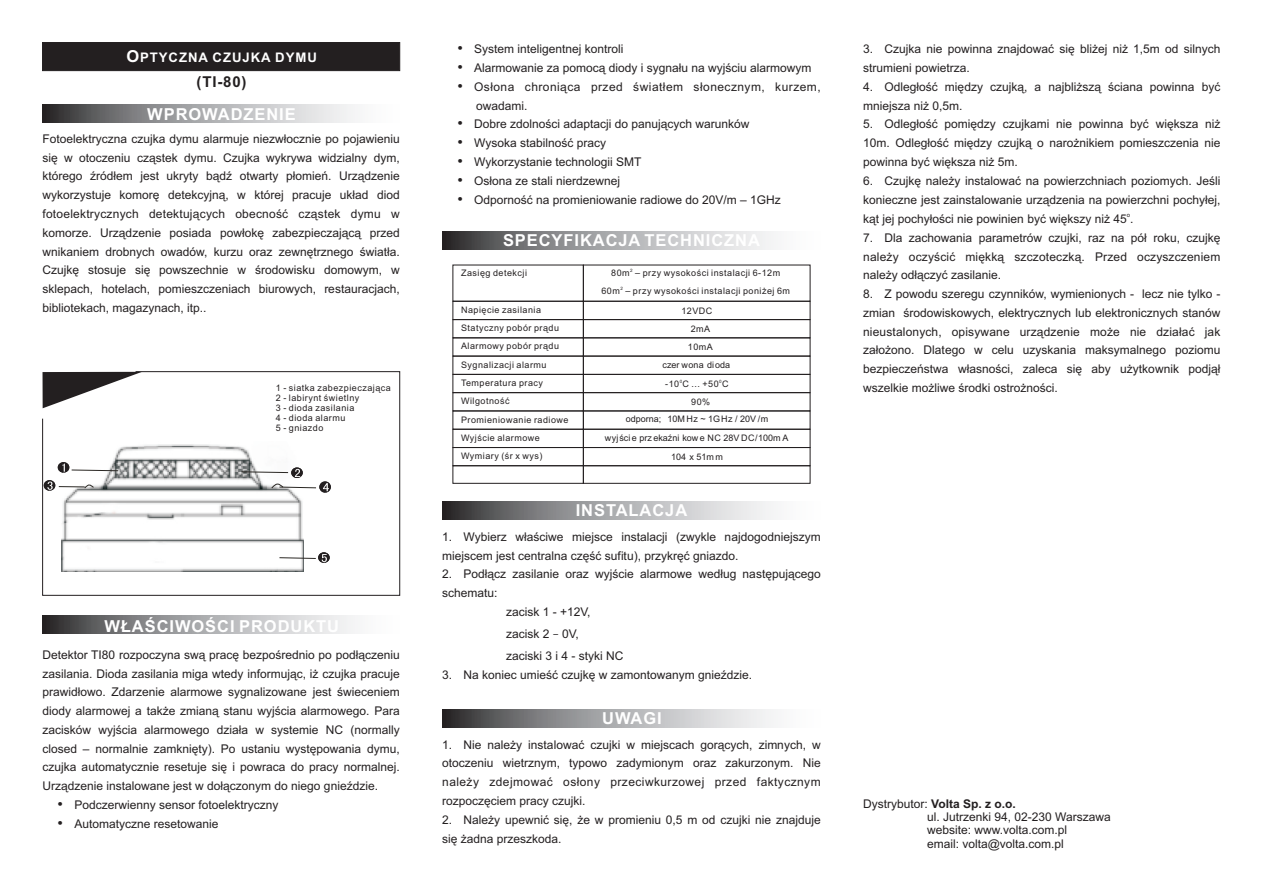
<style>
.page{position:relative;width:1263px;height:893px;background:#fff}
.page>*{position:absolute;margin:0;border:0;box-sizing:border-box;transform-origin:0 0}
.t1{font:700 16.5px "Arial";letter-spacing:.055em;color:#fff}
.t2{font:700 15px "Arial";color:#231f20}
.t3{font:700 13.2px "Arial";letter-spacing:.07em;color:#fff}
.t4{font:12px/18.8px "Arial";color:#231f20}
.t5{font:9px/10.1px "Arial";letter-spacing:.055em;color:#231f20}
.t6{font:9px "Arial";color:#231f20}
.t7{font:6px "Arial";color:#231f20}
.t8{font:4.5px "Arial";color:#231f20}
.s1{font-size:16.5px}
.s2{font-family:"Lucida Sans Unicode"}
.s3{font-weight:700}
</style>
<div class="page">
<div style="left:42px;top:42px;width:358px;height:29px;background:#231f20"></div>
<svg style="left:442px;top:709px;width:332px;height:18px;background:#9fa0a2"></svg>
<svg style="left:43px;top:616px;width:312px;height:18px;background:#a0a0a2"></svg>
<div style="left:453px;top:447px;width:130px;height:19px;border:1px solid #231f20"></div>
<div style="left:453px;top:301px;width:130px;height:19px;border:1px solid #231f20"></div>
<div style="left:453px;top:319px;width:130px;height:19px;border:1px solid #231f20"></div>
<div style="left:453px;top:429px;width:130px;height:19px;border:1px solid #231f20"></div>
<div style="left:453px;top:356px;width:130px;height:19px;border:1px solid #231f20"></div>
<div style="left:453px;top:392px;width:130px;height:19px;border:1px solid #231f20"></div>
<div style="left:453px;top:374px;width:130px;height:19px;border:1px solid #231f20"></div>
<div style="left:583px;top:447px;width:227px;height:19px;border:1px solid #231f20"></div>
<div style="left:583px;top:429px;width:227px;height:19px;border:1px solid #231f20"></div>
<div style="left:583px;top:301px;width:227px;height:19px;border:1px solid #231f20"></div>
<div style="left:583px;top:356px;width:227px;height:19px;border:1px solid #231f20"></div>
<div style="left:583px;top:392px;width:227px;height:19px;border:1px solid #231f20"></div>
<div style="left:583px;top:319px;width:227px;height:19px;border:1px solid #231f20"></div>
<div style="left:583px;top:374px;width:227px;height:19px;border:1px solid #231f20"></div>
<svg style="left:42px;top:371px;width:358px;height:225px"></svg>
<svg style="left:43px;top:372px;width:99px;height:36px"></svg>
<svg style="left:43px;top:105px;width:312px;height:18px;background:#a0a0a2"></svg>
<img style="left:61px;top:441px;width:243px;height:130px">
<svg style="left:59px;top:484px;width:36px;height:5px"></svg>
<svg style="left:71px;top:469px;width:48px;height:3px"></svg>
<div style="left:58px;top:462px;width:11px;height:11px;background:#231f20;border-radius:50%"></div>
<svg style="left:62px;top:464px;width:3px;height:9px"></svg>
<svg style="left:291px;top:467px;width:12px;height:11px"></svg>
<svg style="left:241px;top:469px;width:76px;height:20px"></svg>
<div style="left:44px;top:480px;width:11px;height:11px;background:#231f20;border-radius:50%"></div>
<svg style="left:47px;top:482px;width:6px;height:9px"></svg>
<svg style="left:319px;top:481px;width:12px;height:12px"></svg>
<svg style="left:323px;top:483px;width:6px;height:10px"></svg>
<svg style="left:318px;top:552px;width:12px;height:11px"></svg>
<svg style="left:279px;top:554px;width:48px;height:10px"></svg>
<svg style="left:442px;top:231px;width:332px;height:18px;background:#9fa0a2"></svg>
<svg style="left:442px;top:501px;width:332px;height:18px;background:#9fa0a2"></svg>
<p class="t3" style="left:126px;top:53px;width:192px"><span class="s1">O</span>PTYCZNA CZUJKA DYMU</p>
<p class="t2" style="left:196px;top:76px;width:51px">(TI-80)</p>
<h1 class="t1" style="left:147px;top:108px;width:150px">WPROWADZENIE</h1>
<p class="t4" style="left:42px;top:130px;width:359px;text-align:justify">Fotoelektryczna czujka dymu alarmuje niezw³ocznie po pojawieniu siê w otoczeniu cz¹stek dymu. Czujka wykrywa widzialny dym, którego Ÿród³em jest ukryty b¹dŸ otwarty p³omieñ. Urz¹dzenie wykorzystuje komorê detekcyjn¹, w której pracuje uk³ad diod fotoelektrycznych detektuj¹cych obecnoœæ cz¹stek dymu w komorze. Urz¹dzenie posiada pow³okê zabezpieczaj¹c¹ przed wnikaniem drobnych owadów, kurzu oraz zewnêtrznego œwiat³a.<br>Czujkê stosuje siê powszechnie w œrodowisku domowym, w sklepach, hotelach, pomieszczeniach biurowych, restauracjach, bibliotekach, magazynach, itp..</p>
<p class="t5" style="left:276px;top:383px;width:117px">1 - siatka zabezpieczaj¹ca<br>2 - labirynt œwietlny<br>3 - dioda zasilania<br>4 - dioda alarmu<br>5 - gniazdo</p>
<h1 class="t1" style="left:104px;top:620px;width:236px">W£AŒCIWOŒCI PRODUKTU</h1>
<p class="t4" style="left:43px;top:646px;width:359px">Detektor TI80 rozpoczyna sw¹ pracê bezpoœrednio po pod³¹czeniu</p>
<p class="t4" style="left:43px;top:665px;width:359px">zasilania. Dioda zasilania miga wtedy informuj¹c, i¿ czujka pracuje</p>
<p class="t4" style="left:43px;top:684px;width:359px">prawid³owo. Zdarzenie alarmowe sygnalizowane jest œwieceniem</p>
<p class="t4" style="left:43px;top:703px;width:359px">diody alarmowej a tak¿e zmian¹ stanu wyjœcia alarmowego. Para</p>
<p class="t4" style="left:43px;top:721px;width:359px">zacisków wyjœcia alarmowego dzia³a w systemie NC (normally</p>
<p class="t4" style="left:43px;top:740px;width:359px">closed – normalnie zamkniêty). Po ustaniu wystêpowania dymu,</p>
<p class="t4" style="left:43px;top:759px;width:359px">czujka automatycznie resetuje siê i powraca do pracy normalnej.</p>
<p class="t4" style="left:43px;top:778px;width:337px">Urz¹dzenie instalowane jest w do³¹czonym do niego gnieŸdzie.</p>
<p class="t4" style="left:74px;top:796px;width:206px">Podczerwienny sensor fotoelektryczny</p>
<p class="t4" style="left:74px;top:815px;width:146px">Automatyczne resetowanie</p>
<p class="t4" style="left:474px;top:41px;width:348px">System inteligentnej kontroli<br>Alarmowanie za pomoc¹ diody i sygna³u na wyjœciu alarmowym Os³ona chroni¹ca przed œwiat³em s³onecznym, kurzem, owadami.<br>Dobre zdolnoœci adaptacji do panuj¹cych warunków<br>Wysoka stabilnoœæ pracy<br>Wykorzystanie technologii SMT<br>Os³ona ze stali nierdzewnej<br>Odpornoœæ na promieniowanie radiowe do 20V/m – 1GHz</p>
<h1 class="t1" style="left:503px;top:234px;width:258px">SPECYFIKACJA TECHNICZNA</h1>
<p class="t5" style="left:461px;top:269px;width:68px">Zasiêg detekcji</p>
<p class="t5" style="left:461px;top:301px;width:100px;line-height:18.3px">Napiêcie zasilania<br>Statyczny pobór pr¹du<br>Alarmowy pobór pr¹du</p>
<p class="t5" style="left:461px;top:374px;width:84px;line-height:18.3px">Temperatura pracy<br>Wilgotnoœæ</p>
<p class="t5" style="left:461px;top:412px;width:109px;line-height:17.4px">Promieniowanie radiowe<br>Wyjœcie alarmowe</p>
<p class="t5" style="left:461px;top:452px;width:83px">Wymiary (œr x wys)</p>
<p class="t5" style="left:461px;top:360px;width:87px">Sygnalizacji alarmu</p>
<p class="t8" style="left:630px;top:268px;width:4px">2</p>
<p class="t5" style="left:611px;top:269px;width:171px">80m – przy wysokoœci instalacji 6-12m</p>
<p class="t8" style="left:620px;top:287px;width:4px">2</p>
<p class="t5" style="left:601px;top:282px;width:190px;line-height:19.2px;text-align:center">60m – przy wysokoœci instalacji poni¿ej 6m<br>12VDC</p>
<p class="t5" style="left:691px;top:325px;width:21px">2mA</p>
<p class="t5" style="left:688px;top:343px;width:27px">10mA</p>
<p class="t6" style="left:663px;top:362px;width:69px">czer wona dioda</p>
<p class="t8" style="left:680px;top:380px;width:4px">0</p>
<p class="t8" style="left:719px;top:380px;width:4px">0</p>
<p class="t5" style="left:665px;top:380px;width:65px">-10 C ... +50 C</p>
<p class="t5" style="left:691px;top:398px;width:21px">90%</p>
<p class="t6" style="left:605px;top:434px;width:185px">wyjœci e prz ekaŸni kow e NC 28V DC/100m A</p>
<p class="t6" style="left:626px;top:416px;width:144px">odporna; 10M Hz ~ 1GHz / 20V /m</p>
<p class="t5" style="left:671px;top:452px;width:54px">104 x 51m m</p>
<h1 class="t1" style="left:576px;top:504px;width:113px">INSTALACJA</h1>
<p class="t4" style="left:442px;top:528px;width:380px">1. Wybierz w³aœciwe miejsce instalacji (zwykle najdogodniejszym miejscem jest centralna czêœæ sufitu), przykrêæ gniazdo.</p>
<p class="t4" style="left:442px;top:566px;width:380px">2. Pod³¹cz zasilanie oraz wyjœcie alarmowe wed³ug nastêpuj¹cego</p>
<p class="t4" style="left:442px;top:585px;width:57px">schematu:</p>
<p class="t4" style="left:506px;top:603px;width:86px">zacisk 1 - +12V,</p>
<p class="t4" style="left:506px;top:623px;width:119px;line-height:22.6px">zacisk 2 <span class="s2">–</span> 0V,<br>zaciski 3 i 4 - styki NC</p>
<p class="t4" style="left:442px;top:667px;width:312px">3. Na koniec umieœæ czujkê w zamontowanym gnieŸdzie.</p>
<h1 class="t1" style="left:602px;top:712px;width:61px">UWAGI</h1>
<p class="t4" style="left:442px;top:736px;width:380px;text-align:justify">1. Nie nale¿y instalowaæ czujki w miejscach gor¹cych, zimnych, w otoczeniu wietrznym, typowo zadymionym oraz zakurzonym. Nie nale¿y zdejmowaæ os³ony przeciwkurzowej przed faktycznym rozpoczêciem pracy czujki.</p>
<p class="t4" style="left:442px;top:811px;width:380px">2. Nale¿y upewniæ siê, ¿e w promieniu 0,5 m od czujki nie znajduje siê ¿adna przeszkoda.</p>
<p class="t4" style="left:863px;top:41px;width:359px">3. Czujka nie powinna znajdowaæ siê bli¿ej ni¿ 1,5m od silnych strumieni powietrza.</p>
<p class="t4" style="left:863px;top:78px;width:359px">4. Odleg³oœæ miêdzy czujk¹, a najbli¿sz¹ œciana powinna byæ mniejsza ni¿ 0,5m.</p>
<p class="t4" style="left:863px;top:116px;width:359px;text-align:justify">5. Odleg³oœæ pomiêdzy czujkami nie powinna byæ wiêksza ni¿ 10m. Odleg³oœæ miêdzy czujk¹ o naro¿nikiem pomieszczenia nie powinna byæ wiêksza ni¿ 5m.</p>
<p class="t4" style="left:863px;top:172px;width:359px">6. Czujkê nale¿y instalowaæ na powierzchniach poziomych. Jeœli konieczne jest zainstalowanie urz¹dzenia na powierzchni pochy³ej,</p>
<p class="t7" style="left:1127px;top:213px;width:5px">o</p>
<p class="t4" style="left:863px;top:211px;width:272px">k¹t jej pochy³oœci nie powinien byæ wiêkszy ni¿ 45 .</p>
<p class="t4" style="left:863px;top:229px;width:359px;text-align:justify">7. Dla zachowania parametrów czujki, raz na pó³ roku, czujkê nale¿y oczyœciæ miêkk¹ szczoteczk¹. Przed oczyszczeniem nale¿y od³¹czyæ zasilanie.</p>
<p class="t4" style="left:863px;top:286px;width:359px;text-align:justify">8. Z powodu szeregu czynników, wymienionych - lecz nie tylko - zmian œrodowiskowych, elektrycznych lub elektronicznych stanów nieustalonych, opisywane urz¹dzenie mo¿e nie dzia³aæ jak za³o¿ono. Dlatego w celu uzyskania maksymalnego poziomu bezpieczeñstwa w³asnoœci, zaleca siê aby u¿ytkownik podj¹³ wszelkie mo¿liwe œrodki ostro¿noœci.</p>
<p class="t4" style="left:927px;top:798px;width:185px;line-height:13.4px;text-indent:-64px">Dystrybutor: <span class="s3">Volta Sp. z o.o.<br></span>ul. Jutrzenki 94, 02-230 Warszawa website: www.volta.com.pl<br>email: volta@volta.com.pl</p>
</div>
